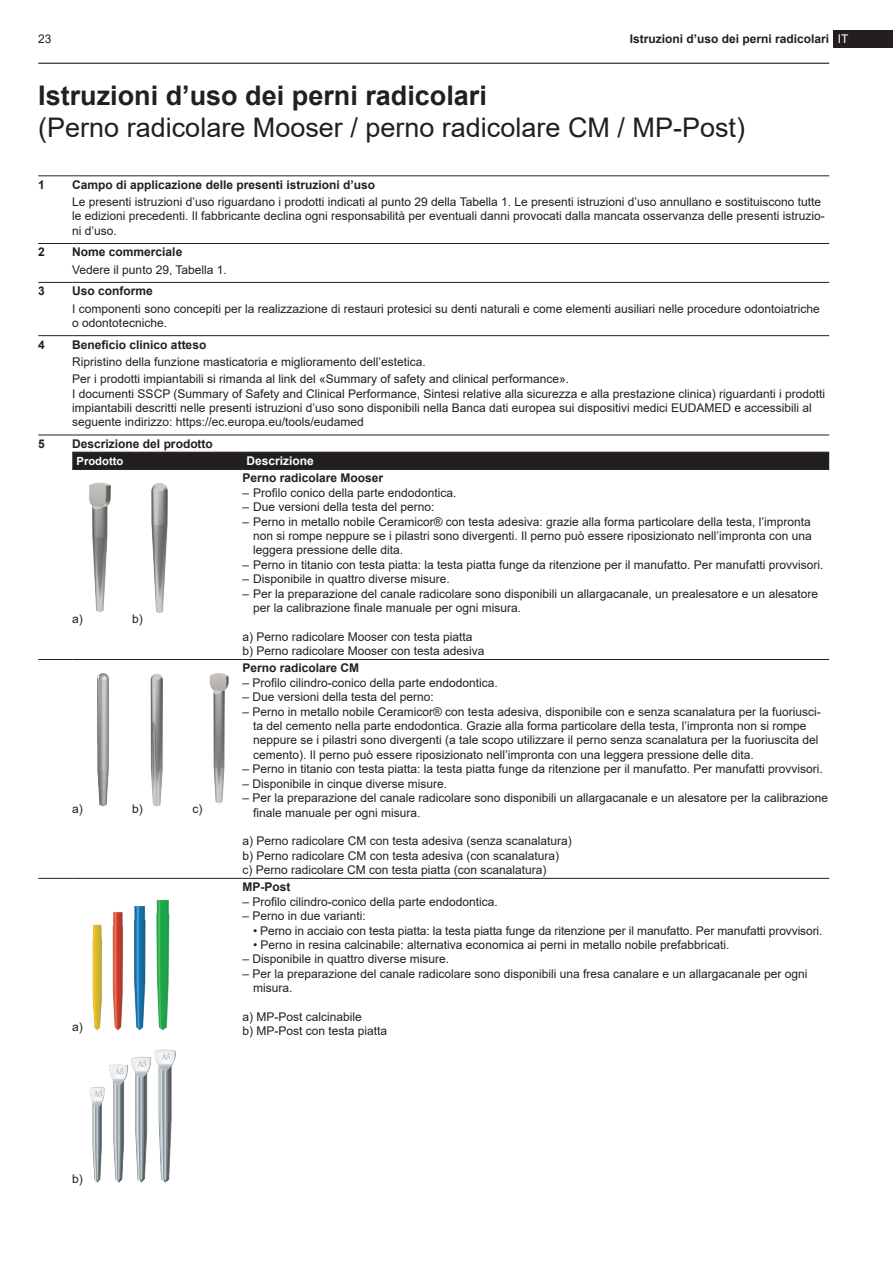
<style>
.page{position:relative;width:893px;height:1263px;background:#fff}
.page>*{position:absolute;margin:0;border:0;box-sizing:border-box;transform-origin:0 0}
.t1{font:27px "Arial";color:#231f20}
.t2{font:700 27px "Arial";color:#231f20}
.t3{font:12px/14.4px "Arial";color:#231f20}
.t4{font:700 12px "Arial";color:#231f20}
.t5{font:700 12px "Arial";color:#fff}
.t6{font:700 11.25px "Arial";color:#fff}
.s1{font-weight:400;color:#fff}
</style>
<div class="page">
<hr style="left:38px;top:63px;width:791px;height:1px;background:#231f20">
<div style="left:833px;top:30px;width:60px;height:17px;background:#231f20"></div>
<div style="left:72px;top:453px;width:757px;height:16px;background:#231f20"></div>
<hr style="left:72px;top:452px;width:170px;height:1px;background:#231f20">
<hr style="left:242px;top:452px;width:587px;height:1px;background:#231f20">
<hr style="left:72px;top:469px;width:170px;height:1px;background:#231f20">
<hr style="left:242px;top:469px;width:587px;height:1px;background:#231f20">
<hr style="left:38px;top:659px;width:34px;height:1px;background:#231f20">
<hr style="left:72px;top:659px;width:170px;height:1px;background:#231f20">
<hr style="left:242px;top:659px;width:587px;height:1px;background:#231f20">
<hr style="left:38px;top:878px;width:34px;height:1px;background:#231f20">
<hr style="left:72px;top:878px;width:170px;height:1px;background:#231f20">
<hr style="left:242px;top:878px;width:587px;height:1px;background:#231f20">
<hr style="left:38px;top:176px;width:34px;height:1px;background:#231f20">
<hr style="left:72px;top:176px;width:757px;height:1px;background:#231f20">
<hr style="left:38px;top:243px;width:34px;height:1px;background:#231f20">
<hr style="left:72px;top:243px;width:757px;height:1px;background:#231f20">
<hr style="left:38px;top:282px;width:34px;height:1px;background:#231f20">
<hr style="left:72px;top:282px;width:757px;height:1px;background:#231f20">
<hr style="left:38px;top:335px;width:34px;height:1px;background:#231f20">
<hr style="left:72px;top:335px;width:757px;height:1px;background:#231f20">
<hr style="left:38px;top:435px;width:34px;height:1px;background:#231f20">
<hr style="left:72px;top:435px;width:757px;height:1px;background:#231f20">
<img style="left:89px;top:482px;width:22px;height:130px">
<img style="left:151px;top:483px;width:17px;height:131px">
<img style="left:97px;top:673px;width:12px;height:134px">
<img style="left:150px;top:673px;width:13px;height:134px">
<img style="left:209px;top:673px;width:20px;height:130px">
<img style="left:92px;top:899px;width:78px;height:132px">
<img style="left:90px;top:1049px;width:86px;height:134px">
<p class="t3" style="left:38px;top:31px;width:15px">23</p>
<p class="t4" style="left:630px;top:30px;width:220px">Istruzioni d’uso dei perni radicolari <span class="s1">IT</span></p>
<h1 class="t2" style="left:38px;top:76px;width:450px">Istruzioni d’uso dei perni radicolari</h1>
<h1 class="t1" style="left:38px;top:109px;width:708px">(Perno radicolare Mooser / perno radicolare CM / MP-Post)</h1>
<p class="t4" style="left:38px;top:176px;width:8px">1</p>
<p class="t4" style="left:72px;top:176px;width:304px">Campo di applicazione delle presenti istruzioni d’uso</p>
<p class="t3" style="left:72px;top:194px;width:754px">Le presenti istruzioni d’uso riguardano i prodotti indicati al punto 29 della Tabella 1. Le presenti istruzioni d’uso annullano e sostituiscono tutte le edizioni precedenti. Il fabbricante declina ogni responsabilità per eventuali danni provocati dalla mancata osservanza delle presenti istruzio&shy;ni d’uso.</p>
<p class="t4" style="left:38px;top:244px;width:8px">2</p>
<p class="t4" style="left:72px;top:244px;width:112px">Nome commerciale</p>
<p class="t3" style="left:72px;top:262px;width:156px">Vedere il punto 29, Tabella 1.</p>
<p class="t4" style="left:38px;top:283px;width:8px">3</p>
<p class="t4" style="left:72px;top:283px;width:82px">Uso conforme</p>
<p class="t3" style="left:72px;top:301px;width:749px">I componenti sono concepiti per la realizzazione di restauri protesici su denti naturali e come elementi ausiliari nelle procedure odontoiatriche o odontotecniche.</p>
<p class="t4" style="left:38px;top:336px;width:8px">4</p>
<p class="t4" style="left:72px;top:336px;width:136px">Beneficio clinico atteso</p>
<p class="t3" style="left:72px;top:353px;width:498px;line-height:17.2px">Ripristino della funzione masticatoria e miglioramento dell’estetica.<br>Per i prodotti impiantabili si rimanda al link del «Summary of safety and clinical performance».</p>
<p class="t3" style="left:72px;top:386px;width:754px">I documenti SSCP (Summary of Safety and Clinical Performance, Sintesi relative alla sicurezza e alla prestazione clinica) riguardanti i prodotti impiantabili descritti nelle presenti istruzioni d’uso sono disponibili nella Banca dati europea sui dispositivi medici EUDAMED e accessibili al seguente indirizzo: https://ec.europa.eu/tools/eudamed</p>
<p class="t4" style="left:38px;top:435px;width:8px">5</p>
<p class="t4" style="left:72px;top:435px;width:142px">Descrizione del prodotto</p>
<p class="t6" style="left:77px;top:453px;width:48px">Prodotto</p>
<p class="t5" style="left:247px;top:452px;width:69px">Descrizione</p>
<p class="t3" style="left:72px;top:611px;width:12px">a)</p>
<p class="t3" style="left:132px;top:611px;width:12px">b)</p>
<p class="t3" style="left:72px;top:801px;width:12px">a)</p>
<p class="t3" style="left:132px;top:801px;width:12px">b)</p>
<p class="t3" style="left:192px;top:801px;width:11px">c)</p>
<p class="t3" style="left:72px;top:1020px;width:12px">a)</p>
<p class="t4" style="left:242px;top:470px;width:142px">Perno radicolare Mooser</p>
<p class="t3" style="left:242px;top:485px;width:216px">– Profilo conico della parte endodontica.</p>
<p class="t3" style="left:242px;top:500px;width:194px">– Due versioni della testa del perno:</p>
<p class="t3" style="left:253px;top:514px;width:560px;text-align:justify;text-indent:-11px">– Perno in metallo nobile Ceramicor® con testa adesiva: grazie alla forma particolare della testa, l’impronta non si rompe neppure se i pilastri sono divergenti. Il perno può essere riposizionato nell’impronta con una leggera pressione delle dita.</p>
<p class="t3" style="left:242px;top:557px;width:582px">– Perno in titanio con testa piatta: la testa piatta funge da ritenzione per il manufatto. Per manufatti provvisori.</p>
<p class="t3" style="left:242px;top:572px;width:209px">– Disponibile in quattro diverse misure.</p>
<p class="t3" style="left:253px;top:586px;width:566px;text-indent:-11px">– Per la preparazione del canale radicolare sono disponibili un allargacanale, un prealesatore e un alesatore per la calibrazione finale manuale per ogni misura.</p>
<p class="t3" style="left:242px;top:629px;width:244px">a) Perno radicolare Mooser con testa piatta b) Perno radicolare Mooser con testa adesiva</p>
<p class="t4" style="left:242px;top:660px;width:118px">Perno radicolare CM</p>
<p class="t3" style="left:242px;top:675px;width:257px">– Profilo cilindro-conico della parte endodontica.</p>
<p class="t3" style="left:242px;top:690px;width:193px">– Due versioni della testa del perno:</p>
<p class="t3" style="left:253px;top:704px;width:569px;text-indent:-11px">– Perno in metallo nobile Ceramicor® con testa adesiva, disponibile con e senza scanalatura per la fuoriusci&shy;ta del cemento nella parte endodontica. Grazie alla forma particolare della testa, l’impronta non si rompe neppure se i pilastri sono divergenti (a tale scopo utilizzare il perno senza scanalatura per la fuoriuscita del cemento). Il perno può essere riposizionato nell’impronta con una leggera pressione delle dita.</p>
<p class="t3" style="left:242px;top:762px;width:582px">– Perno in titanio con testa piatta: la testa piatta funge da ritenzione per il manufatto. Per manufatti provvisori.</p>
<p class="t3" style="left:242px;top:776px;width:206px">– Disponibile in cinque diverse misure.</p>
<p class="t3" style="left:253px;top:791px;width:576px;text-indent:-11px">– Per la preparazione del canale radicolare sono disponibili un allargacanale e un alesatore per la calibrazione finale manuale per ogni misura.</p>
<p class="t3" style="left:242px;top:834px;width:331px">a) Perno radicolare CM con testa adesiva (senza scanalatura) b) Perno radicolare CM con testa adesiva (con scanalatura) c) Perno radicolare CM con testa piatta (con scanalatura)</p>
<p class="t4" style="left:242px;top:879px;width:49px">MP-Post</p>
<p class="t3" style="left:242px;top:894px;width:257px">– Profilo cilindro-conico della parte endodontica.</p>
<p class="t3" style="left:242px;top:909px;width:125px">– Perno in due varianti:</p>
<p class="t3" style="left:253px;top:923px;width:571px">• Perno in acciaio con testa piatta: la testa piatta funge da ritenzione per il manufatto. Per manufatti provvisori.</p>
<p class="t3" style="left:253px;top:937px;width:478px">• Perno in resina calcinabile: alternativa economica ai perni in metallo nobile prefabbricati.</p>
<p class="t3" style="left:242px;top:952px;width:208px">– Disponibile in quattro diverse misure.</p>
<p class="t3" style="left:253px;top:966px;width:556px;text-indent:-11px">– Per la preparazione del canale radicolare sono disponibili una fresa canalare e un allargacanale per ogni misura.</p>
<p class="t3" style="left:242px;top:1009px;width:146px">a) MP-Post calcinabile<br>b) MP-Post con testa piatta</p>
<p class="t3" style="left:72px;top:1171px;width:12px">b)</p>
</div>
